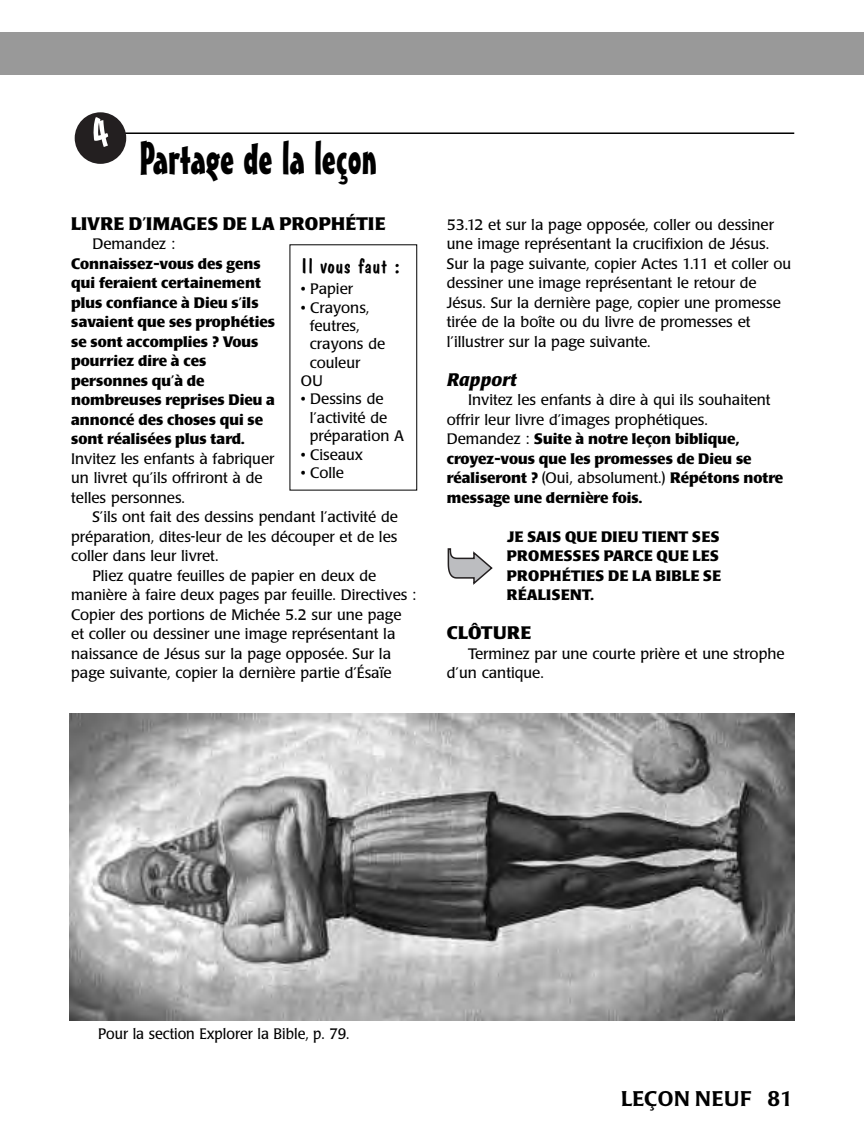
<style>
.page{position:relative;width:864px;height:1148px;background:#fff}
.page>*{position:absolute;margin:0;border:0;box-sizing:border-box;transform-origin:0 0}
.t1{font:45px "Mister Earl BT";color:#000}
.t2{font:21px "Dom Casual";color:#000;scale:1.05 1}
.t3{font:500 21px "Poppl Laudatio";letter-spacing:.02em;color:#000}
.t4{font:700 18px "Poppl Laudatio";letter-spacing:.02em;color:#000}
.t5{font:italic 700 18px "Poppl Laudatio";color:#000}
.t6{font:15px/19.5px "Poppl Laudatio";color:#000}
.t7{font:700 15px/19.5px "Poppl Laudatio";color:#000}
.t8{font:700 15px/19.5px "Poppl Laudatio";letter-spacing:.02em;color:#000}
.t9{font:15px "Poppl Laudatio";color:#000;scale:.95 1}
.s1{font-weight:400}
</style>
<div class="page">
<hr style="left:124px;top:132px;width:670px;height:2px;background:#000">
<div style="left:0;top:32px;width:864px;height:42px;background:#999"></div>
<svg style="left:448px;top:548px;width:45px;height:37px"></svg>
<img style="left:70px;top:713px;width:724px;height:307px">
<svg style="left:75px;top:112px;width:51px;height:52px"></svg>
<h1 class="t1" style="left:139px;top:141px;width:239px">Partage de la leçon</h1>
<p class="t4" style="left:71px;top:216px;width:316px">LIVRE D’IMAGES DE LA PROPHÉTIE</p>
<p class="t6" style="left:92px;top:236px;width:84px">Demandez :</p>
<p class="t7" style="left:71px;top:255px;width:205px">Connaissez-vous des gens qui feraient certainement plus confiance à Dieu s’ils savaient que ses prophéties se sont accomplies ? Vous pourriez dire à ces personnes qu’à de nombreuses reprises Dieu a annoncé des choses qui se sont réalisées plus tard.</p>
<p class="t6" style="left:71px;top:450px;width:205px">Invitez les enfants à fabriquer un livret qu’ils offriront à de telles personnes.</p>
<p class="t6" style="left:71px;top:509px;width:328px;text-align:justify;text-indent:21px">S’ils ont fait des dessins pendant l’activité de préparation, dites-leur de les découper et de les coller dans leur livret.</p>
<p class="t6" style="left:71px;top:567px;width:347px;text-indent:21px">Pliez quatre feuilles de papier en deux de manière à faire deux pages par feuille. Directives :<br>Copier des portions de Michée 5.2 sur une page et coller ou dessiner une image représentant la naissance de Jésus sur la page opposée. Sur la page suivante, copier la dernière partie d’Ésaïe</p>
<h2 class="t2" style="left:301px;top:258px;width:96px">Il vous faut :</h2>
<p class="t6" style="left:301px;top:281px;width:54px">• Papier</p>
<p class="t6" style="left:301px;top:299px;width:70px">• Crayons,</p>
<p class="t6" style="left:310px;top:317px;width:51px">feutres,</p>
<p class="t6" style="left:310px;top:336px;width:77px">crayons de</p>
<p class="t6" style="left:310px;top:354px;width:52px">couleur</p>
<p class="t6" style="left:301px;top:372px;width:23px">OU</p>
<p class="t6" style="left:310px;top:391px;width:96px;line-height:18.3px;text-indent:-9px">• Dessins de l’activité de préparation A</p>
<p class="t6" style="left:301px;top:446px;width:64px">• Ciseaux</p>
<p class="t6" style="left:301px;top:464px;width:45px">• Colle</p>
<p class="t6" style="left:447px;top:216px;width:346px">53.12 et sur la page opposée, coller ou dessiner une image représentant la crucifixion de Jésus.<br>Sur la page suivante, copier Actes 1.11 et coller ou dessiner une image représentant le retour de Jésus. Sur la dernière page, copier une promesse tirée de la boîte ou du livre de promesses et l’illustrer sur la page suivante.</p>
<p class="t5" style="left:447px;top:372px;width:71px">Rapport</p>
<p class="t7" style="left:447px;top:392px;width:338px;text-indent:21px"><span class="s1">Invitez les enfants à dire à qui ils souhaitent offrir leur livre d’images prophétiques.<br>Demandez :</span> Suite à notre leçon biblique, croyez-vous que les promesses de Dieu se réaliseront ? <span class="s1">(Oui, absolument.)</span> Répétons notre message une dernière fois.</p>
<p class="t8" style="left:507px;top:528px;width:216px">JE SAIS QUE DIEU TIENT SES<br>PROMESSES PARCE QUE LES<br>PROPHÉTIES DE LA BIBLE SE<br>RÉALISENT.</p>
<p class="t4" style="left:447px;top:626px;width:86px">CLÔTURE</p>
<p class="t6" style="left:447px;top:645px;width:339px;text-indent:21px">Terminez par une courte prière et une strophe d’un cantique.</p>
<p class="t9" style="left:98px;top:1028px;width:266px">Pour la section Explorer la Bible, p. 79.</p>
<h2 class="t3" style="left:621px;top:1090px;width:173px">LEÇON NEUF 81</h2>
</div>
